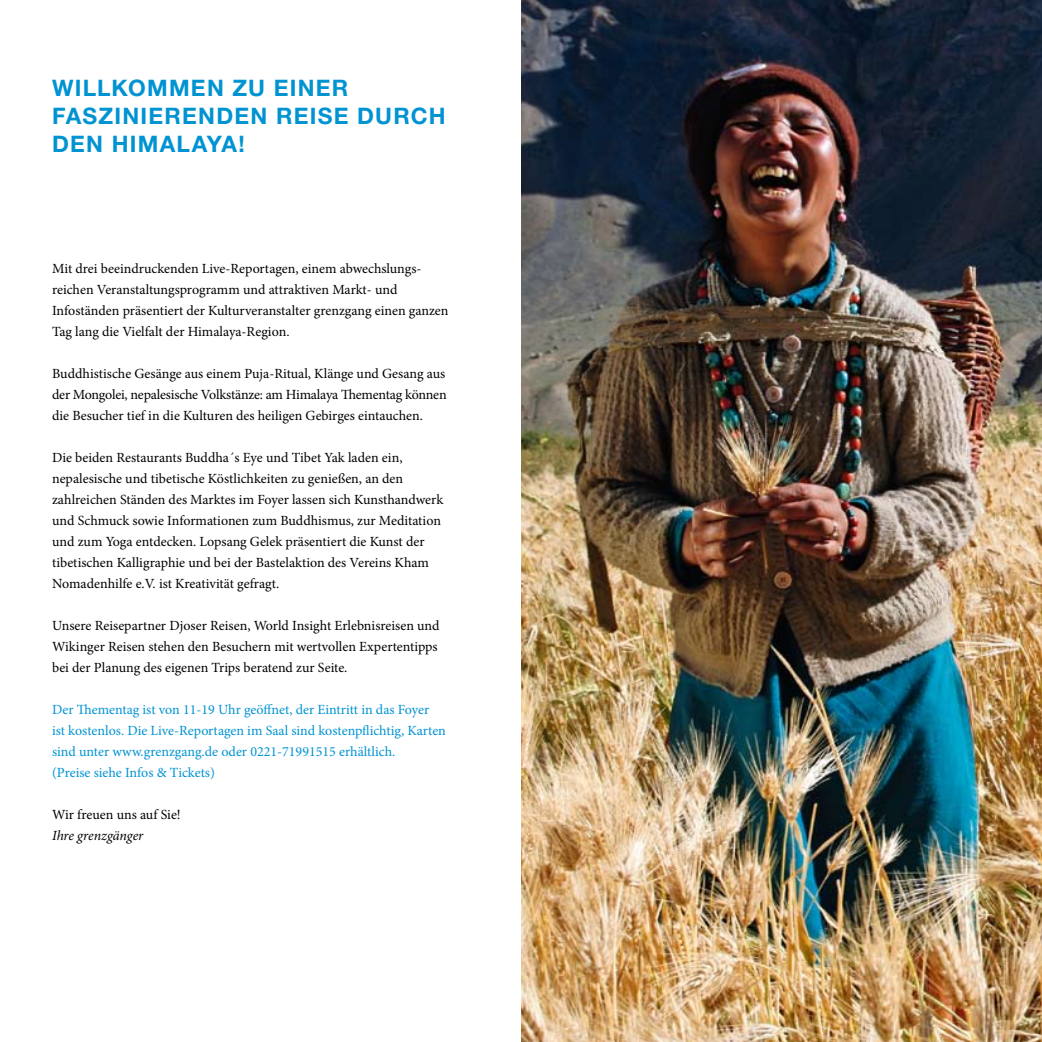
<style>
.page{position:relative;width:1042px;height:1042px;background:#fff}
.page>*{position:absolute;margin:0;border:0;box-sizing:border-box;transform-origin:0 0}
.t1{font:700 22.75px/28px "Helvetica Neue LT Std";letter-spacing:.055em;color:#0093d2}
.t2{font:14px/21px "Minion Pro";color:#000}
.t3{font:14px/21px "Minion Pro";color:#0093d2}
.t4{font:italic 14px "Minion Pro";color:#000}
</style>
<div class="page">
<img style="left:521px;top:0;width:521px;height:1042px">
<h1 class="t1" style="left:52px;top:73px;width:395px">WILLKOMMEN ZU EINER<br>FASZINIERENDEN REISE DURCH<br>DEN</h1>
<h1 class="t1" style="left:112px;top:129px;width:135px">HIMALAYA!</h1>
<p class="t2" style="left:52px;top:258px;width:398px">Mit drei beeindruckenden Live-Reportagen, einem abwechslungs&shy;reichen Veranstaltungsprogramm und attraktiven Markt- und Infoständen präsentiert der Kulturveranstalter grenzgang einen ganzen Tag lang die Vielfalt der Himalaya-Region.</p>
<p class="t2" style="left:52px;top:363px;width:396px;text-align:justify">Buddhistische Gesänge aus einem Puja-Ritual, Klänge und Gesang aus der Mongolei, nepalesische Volkstänze: am Himalaya Thementag können die Besucher tief in die Kulturen des heiligen Gebirges eintauchen.</p>
<p class="t2" style="left:52px;top:447px;width:393px">Die beiden Restaurants Buddha´s Eye und Tibet Yak laden ein, nepalesische und tibetische Köstlichkeiten zu genießen, an den zahlreichen Ständen des Marktes im Foyer lassen sich Kunsthandwerk und Schmuck sowie Informationen zum Buddhismus, zur Meditation und zum Yoga entdecken. Lopsang Gelek präsentiert die Kunst der tibetischen Kalligraphie und bei der Bastelaktion des Vereins Kham Nomadenhilfe e.V. ist Kreativität gefragt.</p>
<p class="t2" style="left:52px;top:615px;width:389px">Unsere Reisepartner Djoser Reisen, World Insight Erlebnisreisen und<br>Wikinger Reisen stehen den Besuchern mit wertvollen Expertentipps bei der Planung des eigenen Trips beratend zur Seite.</p>
<p class="t3" style="left:52px;top:699px;width:395px">Der Thementag ist von 11-19 Uhr geöffnet, der Eintritt in das Foyer<br>ist kostenlos. Die Live-Reportagen im Saal sind kostenpflichtig, Karten sind unter www.grenzgang.de oder 0221-71991515 erhältlich.<br>(Preise siehe Infos &amp; Tickets)</p>
<p class="t2" style="left:52px;top:804px;width:130px">Wir freuen uns auf Sie!</p>
<p class="t4" style="left:52px;top:826px;width:93px">Ihre grenzgänger</p>
</div>
